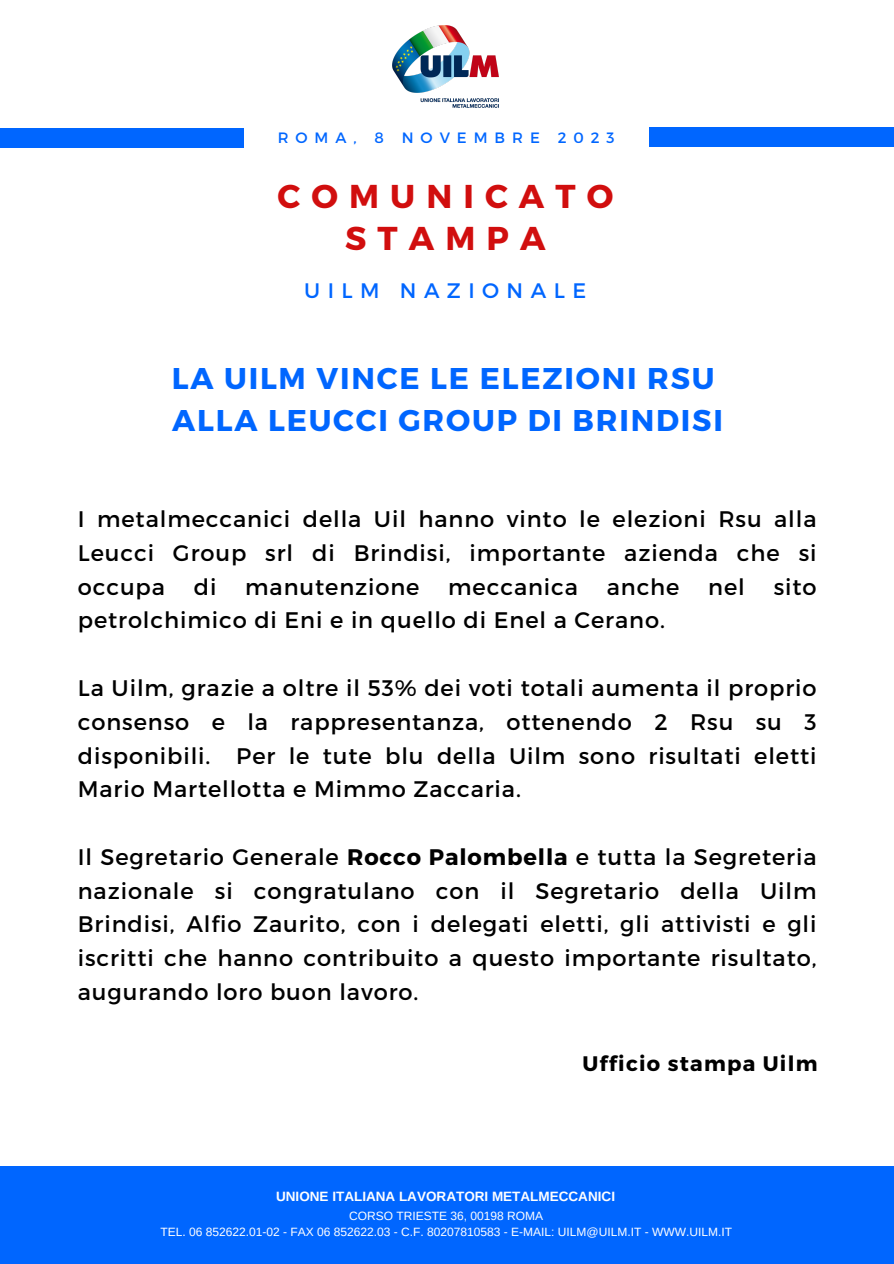
<style>
.page{position:relative;width:894px;height:1264px;background:#fff}
.page>*{position:absolute;margin:0;border:0;box-sizing:border-box;transform-origin:0 0}
.t1{font:700 33px "Montserrat";letter-spacing:.335em;color:#d10e0e}
.t2{font:700 30px "Montserrat";letter-spacing:.06em;color:#06f}
.t3{font:22.5px/33.8px "Montserrat";letter-spacing:.04em;color:#000;text-align:justify}
.t4{font:700 21px "Montserrat";letter-spacing:.06em;color:#000}
.t5{font:21px "Montserrat";letter-spacing:.355em;color:#06f}
.t6{font:15px "Montserrat";letter-spacing:.465em;color:#06f}
.t7{font:700 13.5px "Arimo";color:#fff}
.t8{font:12px "Arimo";color:#fff}
.s1{font-weight:700}
</style>
<div class="page">
<div style="left:0;top:128px;width:243px;height:19px;background:#06f"></div>
<div style="left:648px;top:128px;width:245px;height:19px;background:#06f"></div>
<img style="left:392px;top:25px;width:106px;height:82px">
<div style="left:0;top:1166px;width:893px;height:97px;background:#06f"></div>
<p class="t6" style="left:277px;top:128px;width:338px">ROMA, 8 NOVEMBRE 2023</p>
<p class="t1" style="left:277px;top:175px;width:337px">COMUNICATO</p>
<p class="t1" style="left:345px;top:216px;width:202px">STAMPA</p>
<p class="t5" style="left:304px;top:277px;width:283px">UILM NAZIONALE</p>
<p class="t2" style="left:172px;top:359px;width:544px">LA UILM VINCE LE ELEZIONI RSU</p>
<p class="t2" style="left:172px;top:401px;width:552px">ALLA LEUCCI GROUP DI BRINDISI</p>
<p class="t3" style="left:78px;top:501px;width:740px">I metalmeccanici della Uil hanno vinto le elezioni Rsu alla Leucci Group srl di Brindisi, importante azienda che si occupa</p>
<p class="t3" style="left:194px;top:568px;width:24px">di</p>
<p class="t3" style="left:245px;top:568px;width:176px">manutenzione</p>
<p class="t3" style="left:448px;top:568px;width:131px">meccanica</p>
<p class="t3" style="left:606px;top:568px;width:74px">anche</p>
<p class="t3" style="left:708px;top:568px;width:38px">nel</p>
<p class="t3" style="left:773px;top:568px;width:44px">sito</p>
<p class="t3" style="left:78px;top:602px;width:588px">petrolchimico di Eni e in quello di Enel a Cerano.</p>
<p class="t3" style="left:78px;top:670px;width:740px">La Uilm, grazie a oltre il 53% dei voti totali aumenta il proprio consenso e la rappresentanza, ottenendo 2 Rsu su 3 disponibili. Per le tute blu della Uilm sono risultati eletti Mario Martellotta e Mimmo Zaccaria.</p>
<p class="t3" style="left:78px;top:838px;width:740px">Il Segretario Generale <span class="s1">Rocco Palombella</span> e tutta la Segreteria nazionale si congratulano con il Segretario della Uilm Brindisi, Alfio Zaurito, con i delegati eletti, gli attivisti e gli iscritti che hanno contribuito a questo importante risultato, augurando loro buon lavoro.</p>
<p class="t4" style="left:582px;top:1050px;width:236px">Ufficio stampa Uilm</p>
<p class="t7" style="left:276px;top:1188px;width:340px">UNIONE ITALIANA LAVORATORI METALMECCANICI</p>
<p class="t8" style="left:349px;top:1208px;width:195px">CORSO TRIESTE 36, 00198 ROMA</p>
<p class="t8" style="left:160px;top:1224px;width:573px">TEL. 06 852622.01-02 - FAX 06 852622.03 - C.F. 80207810583 - E-MAIL: UILM@UILM.IT - WWW.UILM.IT</p>
</div>
